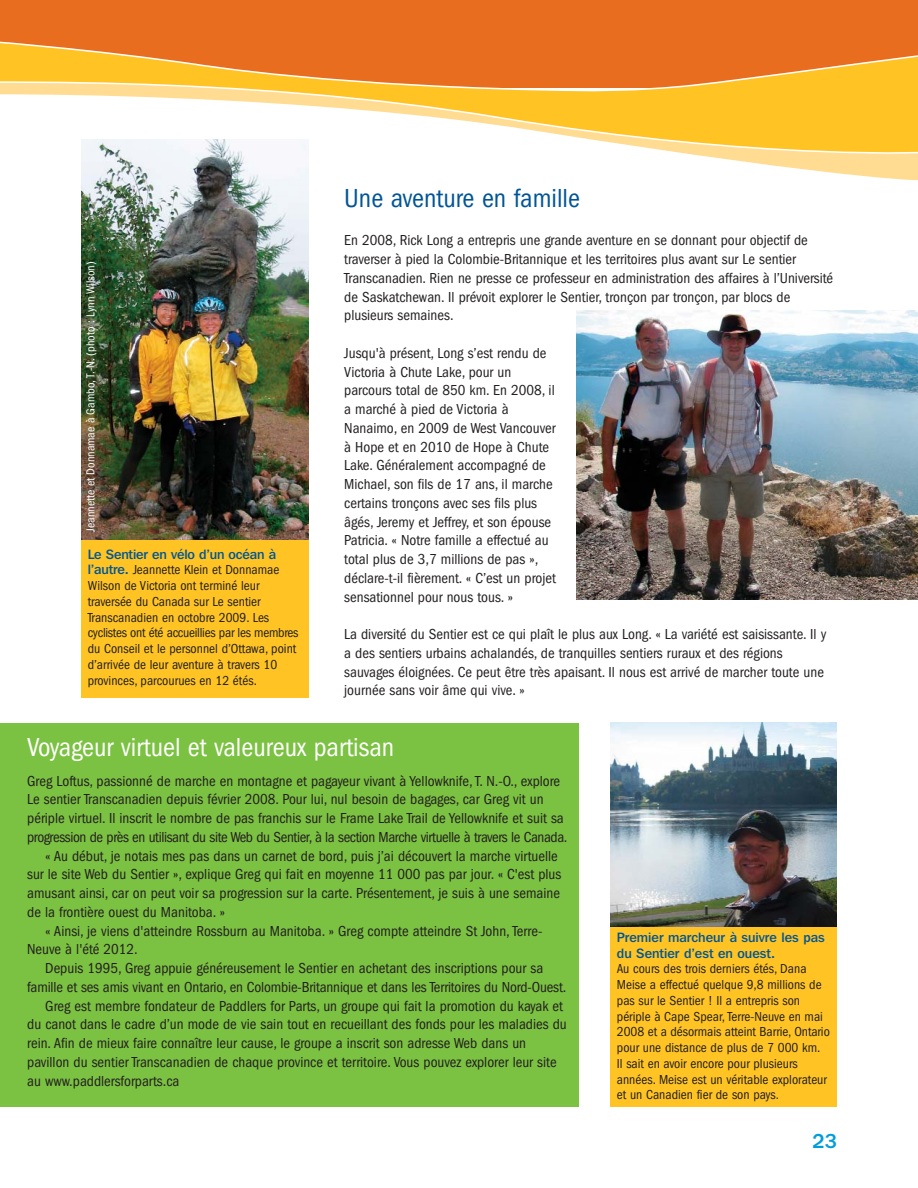
<style>
.page{position:relative;width:918px;height:1188px;background:#fff}
.page>*{position:absolute;margin:0;border:0;box-sizing:border-box;transform-origin:0 0}
.t1{font:condensed 27px "Franklin Gothic";color:#fff}
.t2{font:condensed 27px "Franklin Gothic";color:#005596}
.t3{font:500 21px "Franklin Gothic";color:#009ddc}
.t4{font:condensed 15px/18.8px "Franklin Gothic";color:#231f20}
.t5{font:condensed 15px "Franklin Gothic";letter-spacing:-.025em;color:#231f20}
.t6{font:condensed 13.5px/15.8px "Franklin Gothic";color:#231f20}
.t7{font:500 13.5px/15.8px "Franklin Gothic IT Cby BT";color:#005596}
.t8{font:condensed 12px "Franklin Gothic";color:#fff}
.s1{font-family:"Franklin Gothic IT Cby BT";font-weight:500;font-stretch:normal;color:#005596}
</style>
<div class="page">
<div style="left:0;top:723px;width:578px;height:384px;background:#7bc142"></div>
<div style="left:0;top:0;width:918px;height:87px;background:#e96d1f"></div>
<svg style="left:308px;top:166px;width:610px;height:40px"></svg>
<svg style="left:0;top:41px;width:918px;height:125px"></svg>
<div style="left:81px;top:405px;width:227px;height:293px;background:#ffc424"></div>
<div style="left:610px;top:926px;width:227px;height:181px;background:#ffc424"></div>
<img style="left:610px;top:722px;width:227px;height:204px">
<img style="left:81px;top:139px;width:227px;height:401px">
<img style="left:576px;top:310px;width:342px;height:289px">
<p class="t8" style="left:87px;top:532px;width:272px;rotate:-90deg">Jeannette et Donnamae à Gambo, T.-N. (photo : Lynn Wilson)</p>
<p class="t7" style="left:88px;top:548px;width:190px">Le Sentier en vélo d’un océan à</p>
<p class="t6" style="left:88px;top:563px;width:212px"><span class="s1">l’autre.</span> Jeannette Klein et Donnamae Wilson de Victoria ont terminé leur traversée du Canada sur Le sentier Transcanadien en octobre 2009. Les cyclistes ont été accueillies par les membres du Conseil et le personnel d’Ottawa, point d’arrivée de leur aventure à travers 10 provinces, parcourues en 12 étés.</p>
<h1 class="t2" style="left:344px;top:189px;width:237px">Une aventure en famille</h1>
<p class="t4" style="left:344px;top:232px;width:491px">En 2008, Rick Long a entrepris une grande aventure en se donnant pour objectif de traverser à pied la Colombie-Britannique et les territoires plus avant sur Le sentier Transcanadien. Rien ne presse ce professeur en administration des affaires à l’Université de Saskatchewan. Il prévoit explorer le Sentier, tronçon par tronçon, par blocs de plusieurs semaines.</p>
<p class="t4" style="left:344px;top:345px;width:213px">Jusqu'à présent, Long s’est rendu de Victoria à Chute Lake, pour un parcours total de 850 km. En 2008, il a marché à pied de Victoria à Nanaimo, en 2009 de West Vancouver à Hope et en 2010 de Hope à Chute Lake. Généralement accompagné de Michael, son fils de 17 ans, il marche certains tronçons avec ses fils plus âgés, Jeremy et Jeffrey, et son épouse Patricia. « Notre famille a effectué au total plus de 3,7 millions de pas », déclare-t-il fièrement. « C’est un projet sensationnel pour nous tous. »</p>
<p class="t4" style="left:344px;top:626px;width:484px">La diversité du Sentier est ce qui plaît le plus aux Long. « La variété est saisissante. Il y a des sentiers urbains achalandés, de tranquilles sentiers ruraux et des régions sauvages éloignées. Ce peut être très apaisant. Il nous est arrivé de marcher toute une journée sans voir âme qui vive. »</p>
<h1 class="t1" style="left:27px;top:738px;width:369px">Voyageur virtuel et valeureux partisan</h1>
<p class="t4" style="left:27px;top:773px;width:535px">Greg Loftus, passionné de marche en montagne et pagayeur vivant à Yellowknife, T. N.-O., explore</p>
<p class="t4" style="left:27px;top:791px;width:518px">Le sentier Transcanadien depuis février 2008. Pour lui, nul besoin de bagages, car Greg vit un</p>
<p class="t4" style="left:27px;top:810px;width:538px">périple virtuel. Il inscrit le nombre de pas franchis sur le Frame Lake Trail de Yellowknife et suit sa</p>
<p class="t5" style="left:27px;top:832px;width:542px">progression de près en utilisant du site Web du Sentier, à la section Marche virtuelle à travers le Canada.</p>
<p class="t4" style="left:45px;top:848px;width:514px">« Au début, je notais mes pas dans un carnet de bord, puis j’ai découvert la marche virtuelle</p>
<p class="t4" style="left:27px;top:866px;width:536px">sur le site Web du Sentier », explique Greg qui fait en moyenne 11 000 pas par jour. « C'est plus</p>
<p class="t4" style="left:27px;top:885px;width:534px">amusant ainsi, car on peut voir sa progression sur la carte. Présentement, je suis à une semaine</p>
<p class="t4" style="left:27px;top:904px;width:199px">de la frontière ouest du Manitoba. »</p>
<p class="t4" style="left:45px;top:923px;width:499px">« Ainsi, je viens d'atteindre Rossburn au Manitoba. » Greg compte atteindre St John, Terre-</p>
<p class="t4" style="left:27px;top:941px;width:112px">Neuve à l'été 2012.</p>
<p class="t4" style="left:45px;top:960px;width:500px">Depuis 1995, Greg appuie généreusement le Sentier en achetant des inscriptions pour sa</p>
<p class="t4" style="left:27px;top:979px;width:541px">famille et ses amis vivant en Ontario, en Colombie-Britannique et dans les Territoires du Nord-Ouest.</p>
<p class="t4" style="left:45px;top:998px;width:519px">Greg est membre fondateur de Paddlers for Parts, un groupe qui fait la promotion du kayak et</p>
<p class="t4" style="left:27px;top:1016px;width:541px">du canot dans le cadre d’un mode de vie sain tout en recueillant des fonds pour les maladies du</p>
<p class="t4" style="left:27px;top:1035px;width:501px">rein. Afin de mieux faire connaître leur cause, le groupe a inscrit son adresse Web dans un</p>
<p class="t4" style="left:27px;top:1054px;width:531px">pavillon du sentier Transcanadien de chaque province et territoire. Vous pouvez explorer leur site</p>
<p class="t4" style="left:27px;top:1073px;width:154px">au www.paddlersforparts.ca</p>
<p class="t7" style="left:617px;top:931px;width:209px">Premier marcheur à suivre les pas du Sentier d’est en ouest.</p>
<p class="t6" style="left:617px;top:962px;width:214px">Au cours des trois derniers étés, Dana Meise a effectué quelque 9,8 millions de pas sur le Sentier ! Il a entrepris son périple à Cape Spear, Terre-Neuve en mai 2008 et a désormais atteint Barrie, Ontario pour une distance de plus de 7 000 km.<br>Il sait en avoir encore pour plusieurs années. Meise est un véritable explorateur et un Canadien fier de son pays.</p>
<h2 class="t3" style="left:812px;top:1134px;width:26px">23</h2>
</div>
